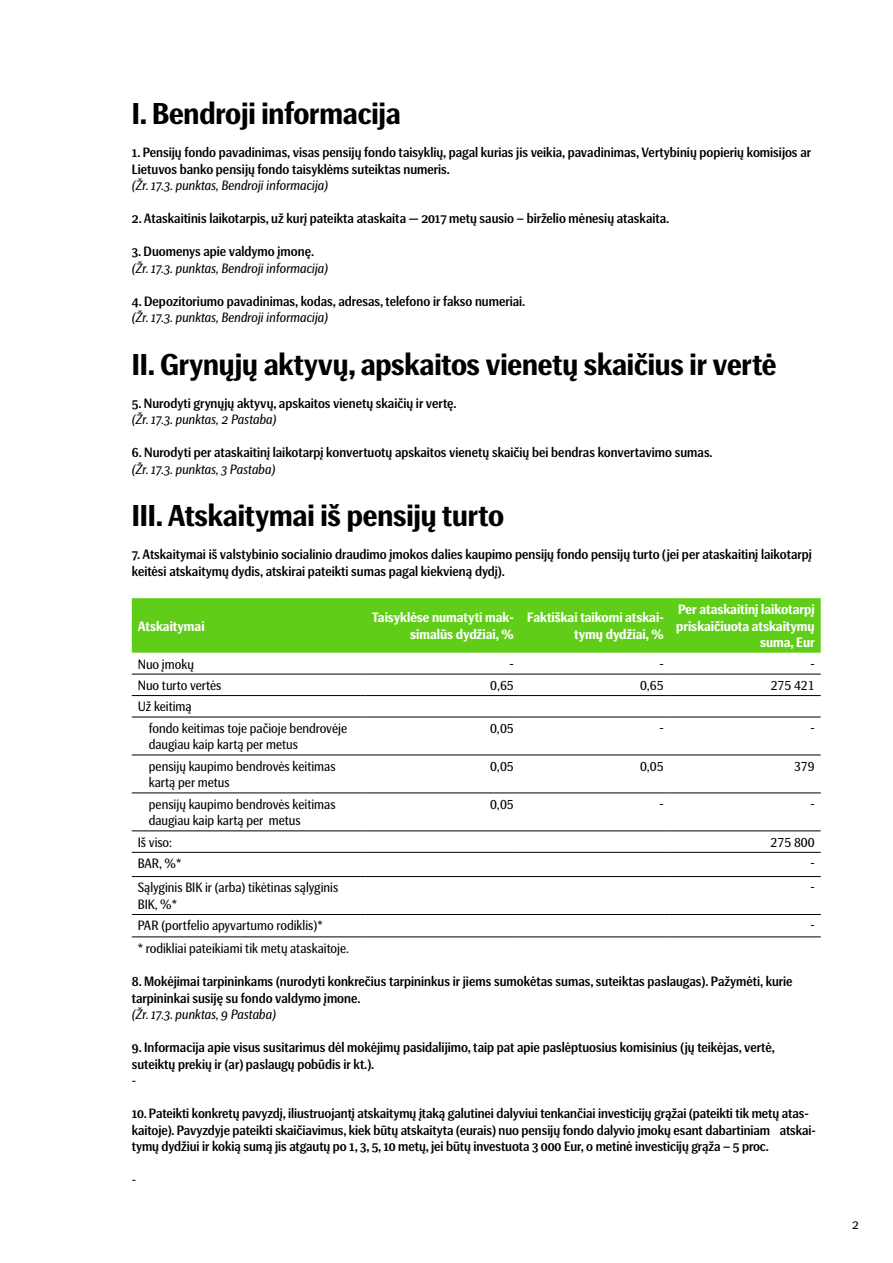
<style>
.page{position:relative;width:893px;height:1263px;background:#fff}
.page>*{position:absolute;margin:0;border:0;box-sizing:border-box;transform-origin:0 0}
.t1{font:700 30px "SEB Basic";letter-spacing:-.005em;color:#000}
.t2{font:500 13.5px/16.5px "SEB Basic";color:#000}
.t3{font:13.5px/16.5px "SEB Basic";color:#000}
.t4{font:italic 13.5px "SEB Basic";color:#000}
.t5{font:700 13.5px/16.5px "SEB Basic";color:#fff;text-align:right}
</style>
<div class="page">
<div style="left:132px;top:598px;width:689px;height:55px;background:#60cd18"></div>
<hr style="left:132px;top:674px;width:234px;height:1px;background:#000">
<hr style="left:366px;top:674px;width:154px;height:1px;background:#000">
<hr style="left:520px;top:674px;width:150px;height:1px;background:#000">
<hr style="left:670px;top:674px;width:151px;height:1px;background:#000">
<hr style="left:132px;top:695px;width:234px;height:1px;background:#000">
<hr style="left:366px;top:695px;width:154px;height:1px;background:#000">
<hr style="left:520px;top:695px;width:150px;height:1px;background:#000">
<hr style="left:670px;top:695px;width:151px;height:1px;background:#000">
<hr style="left:132px;top:717px;width:234px;height:1px;background:#000">
<hr style="left:366px;top:717px;width:154px;height:1px;background:#000">
<hr style="left:520px;top:717px;width:150px;height:1px;background:#000">
<hr style="left:670px;top:717px;width:151px;height:1px;background:#000">
<hr style="left:132px;top:755px;width:234px;height:1px;background:#000">
<hr style="left:366px;top:755px;width:154px;height:1px;background:#000">
<hr style="left:520px;top:755px;width:150px;height:1px;background:#000">
<hr style="left:670px;top:755px;width:151px;height:1px;background:#000">
<hr style="left:132px;top:793px;width:234px;height:1px;background:#000">
<hr style="left:366px;top:793px;width:154px;height:1px;background:#000">
<hr style="left:520px;top:793px;width:150px;height:1px;background:#000">
<hr style="left:670px;top:793px;width:151px;height:1px;background:#000">
<hr style="left:132px;top:831px;width:234px;height:1px;background:#000">
<hr style="left:366px;top:831px;width:154px;height:1px;background:#000">
<hr style="left:520px;top:831px;width:150px;height:1px;background:#000">
<hr style="left:670px;top:831px;width:151px;height:1px;background:#000">
<hr style="left:132px;top:852px;width:234px;height:1px;background:#000">
<hr style="left:366px;top:852px;width:154px;height:1px;background:#000">
<hr style="left:520px;top:852px;width:150px;height:1px;background:#000">
<hr style="left:670px;top:852px;width:151px;height:1px;background:#000">
<hr style="left:132px;top:876px;width:234px;height:1px;background:#000">
<hr style="left:366px;top:876px;width:154px;height:1px;background:#000">
<hr style="left:520px;top:876px;width:150px;height:1px;background:#000">
<hr style="left:670px;top:876px;width:151px;height:1px;background:#000">
<hr style="left:132px;top:914px;width:234px;height:1px;background:#000">
<hr style="left:366px;top:914px;width:154px;height:1px;background:#000">
<hr style="left:520px;top:914px;width:150px;height:1px;background:#000">
<hr style="left:670px;top:914px;width:151px;height:1px;background:#000">
<hr style="left:132px;top:937px;width:234px;height:1px;background:#000">
<hr style="left:366px;top:937px;width:154px;height:1px;background:#000">
<hr style="left:520px;top:937px;width:150px;height:1px;background:#000">
<hr style="left:670px;top:937px;width:151px;height:1px;background:#000">
<h1 class="t1" style="left:132px;top:97px;width:271px">I. Bendroji informacija</h1>
<p class="t2" style="left:132px;top:145px;width:681px">1. Pensijų fondo pavadinimas, visas pensijų fondo taisyklių, pagal kurias jis veikia, pavadinimas, Vertybinių popierių komisijos ar<br>Lietuvos banko pensijų fondo taisyklėms suteiktas numeris.</p>
<p class="t4" style="left:132px;top:178px;width:198px">(Žr. 17.3. punktas, Bendroji informacija)</p>
<p class="t2" style="left:132px;top:210px;width:539px">2. Ataskaitinis laikotarpis, už kurį pateikta ataskaita — 2017 metų sausio – birželio mėnesių ataskaita.</p>
<p class="t2" style="left:132px;top:243px;width:184px">3. Duomenys apie valdymo įmonę.</p>
<p class="t4" style="left:132px;top:260px;width:198px">(Žr. 17.3. punktas, Bendroji informacija)</p>
<p class="t2" style="left:132px;top:293px;width:395px">4. Depozitoriumo pavadinimas, kodas, adresas, telefono ir fakso numeriai.</p>
<p class="t4" style="left:132px;top:310px;width:198px">(Žr. 17.3. punktas, Bendroji informacija)</p>
<h1 class="t1" style="left:132px;top:347px;width:646px">II. Grynųjų aktyvų, apskaitos vienetų skaičius ir vertė</h1>
<p class="t2" style="left:132px;top:395px;width:326px">5. Nurodyti grynųjų aktyvų, apskaitos vienetų skaičių ir vertę.</p>
<p class="t4" style="left:132px;top:412px;width:146px">(Žr. 17.3. punktas, 2 Pastaba)</p>
<p class="t2" style="left:132px;top:444px;width:582px">6. Nurodyti per ataskaitinį laikotarpį konvertuotų apskaitos vienetų skaičių bei bendras konvertavimo sumas.</p>
<p class="t4" style="left:132px;top:461px;width:145px">(Žr. 17.3. punktas, 3 Pastaba)</p>
<h1 class="t1" style="left:132px;top:499px;width:374px">III. Atskaitymai iš pensijų turto</h1>
<p class="t2" style="left:132px;top:547px;width:681px">7. Atskaitymai iš valstybinio socialinio draudimo įmokos dalies kaupimo pensijų fondo pensijų turto (jei per ataskaitinį laikotarpį keitėsi atskaitymų dydis, atskirai pateikti sumas pagal kiekvieną dydį).</p>
<p class="t5" style="left:138px;top:618px;width:68px">Atskaitymai</p>
<p class="t5" style="left:372px;top:610px;width:144px">Taisyklėse numatyti mak&shy;simalūs dydžiai, %</p>
<p class="t5" style="left:527px;top:610px;width:138px">Faktiškai taikomi atskai&shy;tymų dydžiai, %</p>
<p class="t5" style="left:676px;top:601px;width:140px">Per ataskaitinį laikotarpį priskaičiuota atskaitymų suma, Eur</p>
<p class="t3" style="left:138px;top:656px;width:58px">Nuo įmokų</p>
<p class="t3" style="left:509px;top:656px;width:6px">-</p>
<p class="t3" style="left:659px;top:656px;width:6px">-</p>
<p class="t3" style="left:810px;top:656px;width:6px">-</p>
<p class="t3" style="left:138px;top:677px;width:85px">Nuo turto vertės</p>
<p class="t3" style="left:490px;top:677px;width:25px">0,65</p>
<p class="t3" style="left:640px;top:677px;width:25px">0,65</p>
<p class="t3" style="left:771px;top:677px;width:46px">275 421</p>
<p class="t3" style="left:149px;top:696px;width:200px;line-height:21.5px;text-indent:-11px">Už keitimą<br>fondo keitimas toje pačioje bendrovėje</p>
<p class="t3" style="left:149px;top:737px;width:151px">daugiau kaip kartą per metus</p>
<p class="t3" style="left:490px;top:720px;width:25px">0,05</p>
<p class="t3" style="left:659px;top:720px;width:6px">-</p>
<p class="t3" style="left:810px;top:720px;width:6px">-</p>
<p class="t3" style="left:149px;top:758px;width:188px">pensijų kaupimo bendrovės keitimas kartą per metus</p>
<p class="t3" style="left:490px;top:758px;width:25px">0,05</p>
<p class="t3" style="left:640px;top:758px;width:25px">0,05</p>
<p class="t3" style="left:794px;top:758px;width:22px">379</p>
<p class="t3" style="left:149px;top:796px;width:188px">pensijų kaupimo bendrovės keitimas daugiau kaip kartą per metus</p>
<p class="t3" style="left:490px;top:796px;width:25px">0,05</p>
<p class="t3" style="left:659px;top:796px;width:6px">-</p>
<p class="t3" style="left:810px;top:796px;width:6px">-</p>
<p class="t3" style="left:138px;top:834px;width:36px">Iš viso:</p>
<p class="t3" style="left:771px;top:834px;width:46px">275 800</p>
<p class="t3" style="left:138px;top:856px;width:45px">BAR, %*</p>
<p class="t3" style="left:810px;top:856px;width:6px">-</p>
<p class="t3" style="left:138px;top:880px;width:202px">Sąlyginis BIK ir (arba) tikėtinas sąlyginis<br>BIK, %*</p>
<p class="t3" style="left:810px;top:880px;width:6px">-</p>
<p class="t3" style="left:138px;top:918px;width:186px">PAR (portfelio apyvartumo rodiklis)*</p>
<p class="t3" style="left:810px;top:918px;width:6px">-</p>
<p class="t3" style="left:138px;top:940px;width:213px">* rodikliai pateikiami tik metų ataskaitoje.</p>
<p class="t2" style="left:132px;top:974px;width:662px">8. Mokėjimai tarpininkams (nurodyti konkrečius tarpininkus ir jiems sumokėtas sumas, suteiktas paslaugas). Pažymėti, kurie tarpininkai susiję su fondo valdymo įmone.</p>
<p class="t4" style="left:132px;top:1007px;width:146px">(Žr. 17.3. punktas, 9 Pastaba)</p>
<p class="t2" style="left:132px;top:1040px;width:645px">9. Informacija apie visus susitarimus dėl mokėjimų pasidalijimo, taip pat apie paslėptuosius komisinius (jų teikėjas, vertė, suteiktų prekių ir (ar) paslaugų pobūdis ir kt.).</p>
<p class="t3" style="left:132px;top:1073px;width:6px">-</p>
<p class="t2" style="left:132px;top:1106px;width:686px">10. Pateikti konkretų pavyzdį, iliustruojantį atskaitymų įtaką galutinei dalyviui tenkančiai investicijų grąžai (pateikti tik metų atas&shy;kaitoje). Pavyzdyje pateikti skaičiavimus, kiek būtų atskaityta (eurais) nuo pensijų fondo dalyvio įmokų esant dabartiniam atskai&shy;tymų dydžiui ir kokią sumą jis atgautų po 1, 3, 5, 10 metų, jei būtų investuota 3 000 Eur, o metinė investicijų grąža – 5 proc.</p>
<p class="t3" style="left:132px;top:1172px;width:6px">-</p>
<p class="t3" style="left:852px;top:1216px;width:8px">2</p>
</div>
